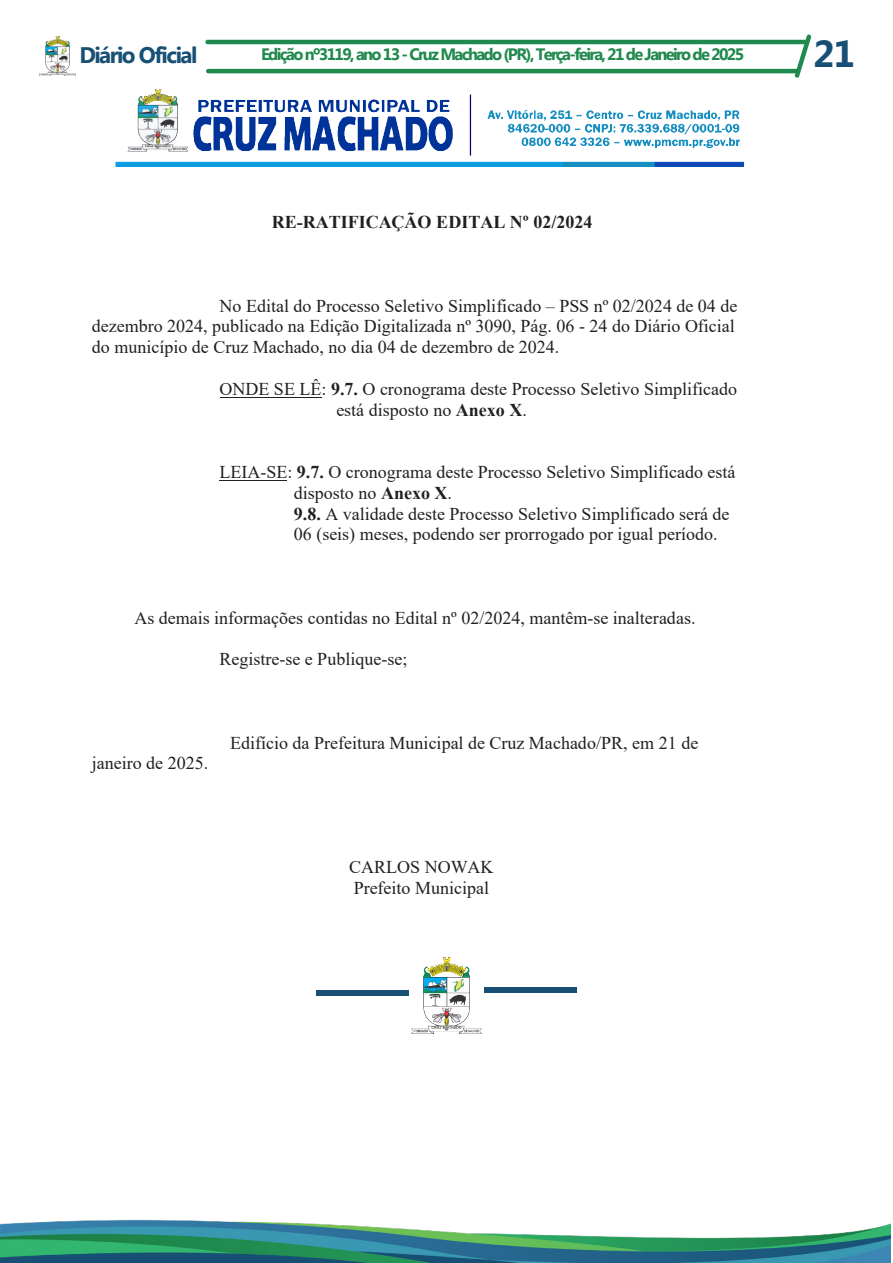
<style>
.page{position:relative;width:893px;height:1263px;background:#fff}
.page>*{position:absolute;margin:0;border:0;box-sizing:border-box;transform-origin:0 0}
.t1{font:700 37.5px "Myanmar Text";color:#175074}
.t2{font:700 22.5px "Myanmar Text";letter-spacing:-.07em;color:#175074}
.t3{font:18px/20.7px "Times New Roman";color:#231f20}
.t4{font:700 18px "Times New Roman";color:#231f20}
.t5{font:700 16.5px "Myanmar Text";letter-spacing:-.1em;color:#20894d}
.s1{font-weight:700}
</style>
<div class="page">
<hr style="left:205px;top:40px;width:602px;height:4px;background:#20894d;border-radius:2px">
<hr style="left:206px;top:69px;width:593px;height:4px;background:#20894d;border-radius:2px">
<img style="left:40px;top:37px;width:36px;height:38px">
<svg style="left:794px;top:34px;width:17px;height:44px"></svg>
<img style="left:0;top:1219px;width:890px;height:44px">
<img style="left:115px;top:88px;width:630px;height:78px">
<hr style="left:220px;top:397px;width:101px;height:1px;background:#231f20">
<hr style="left:220px;top:480px;width:67px;height:1px;background:#231f20">
<svg style="left:316px;top:990px;width:93px;height:5px"></svg>
<img style="left:411px;top:958px;width:71px;height:75px">
<svg style="left:484px;top:987px;width:93px;height:6px"></svg>
<p class="t2" style="left:80px;top:42px;width:119px">Diário Oficial</p>
<p class="t5" style="left:261px;top:45px;width:485px">Edição nº3119, ano 13 - Cruz Machado (PR), Terça-feira, 21 de Janeiro de 2025</p>
<p class="t1" style="left:813px;top:32px;width:43px">21</p>
<p class="t4" style="left:272px;top:209px;width:322px">RE-RATIFICAÇÃO EDITAL Nº 02/2024</p>
<p class="t3" style="left:92px;top:295px;width:647px;text-indent:128px">No Edital do Processo Seletivo Simplificado – PSS nº 02/2024 de 04 de dezembro 2024, publicado na Edição Digitalizada nº 3090, Pág. 06 - 24 do Diário Oficial do município de Cruz Machado, no dia 04 de dezembro de 2024.</p>
<p class="t3" style="left:336px;top:378px;width:402px;text-indent:-117px">ONDE SE LÊ: <span class="s1">9.7.</span> O cronograma deste Processo Seletivo Simplificado está disposto no <span class="s1">Anexo X</span>.</p>
<p class="t3" style="left:294px;top:461px;width:443px;text-indent:-74px">LEIA-SE: <span class="s1">9.7.</span> O cronograma deste Processo Seletivo Simplificado está disposto no <span class="s1">Anexo X</span>.<br><span class="s1">9.8.</span> A validade deste Processo Seletivo Simplificado será de 06 (seis) meses, podendo ser prorrogado por igual período.</p>
<p class="t3" style="left:134px;top:607px;width:563px">As demais informações contidas no Edital nº 02/2024, mantêm-se inalteradas.</p>
<p class="t3" style="left:220px;top:648px;width:189px">Registre-se e Publique-se;</p>
<p class="t3" style="left:92px;top:752px;width:118px">janeiro de 2025.</p>
<p class="t3" style="left:230px;top:732px;width:470px">Edifício da Prefeitura Municipal de Cruz Machado/PR, em 21 de</p>
<p class="t3" style="left:349px;top:856px;width:146px">CARLOS NOWAK<br>Prefeito Municipal</p>
</div>
